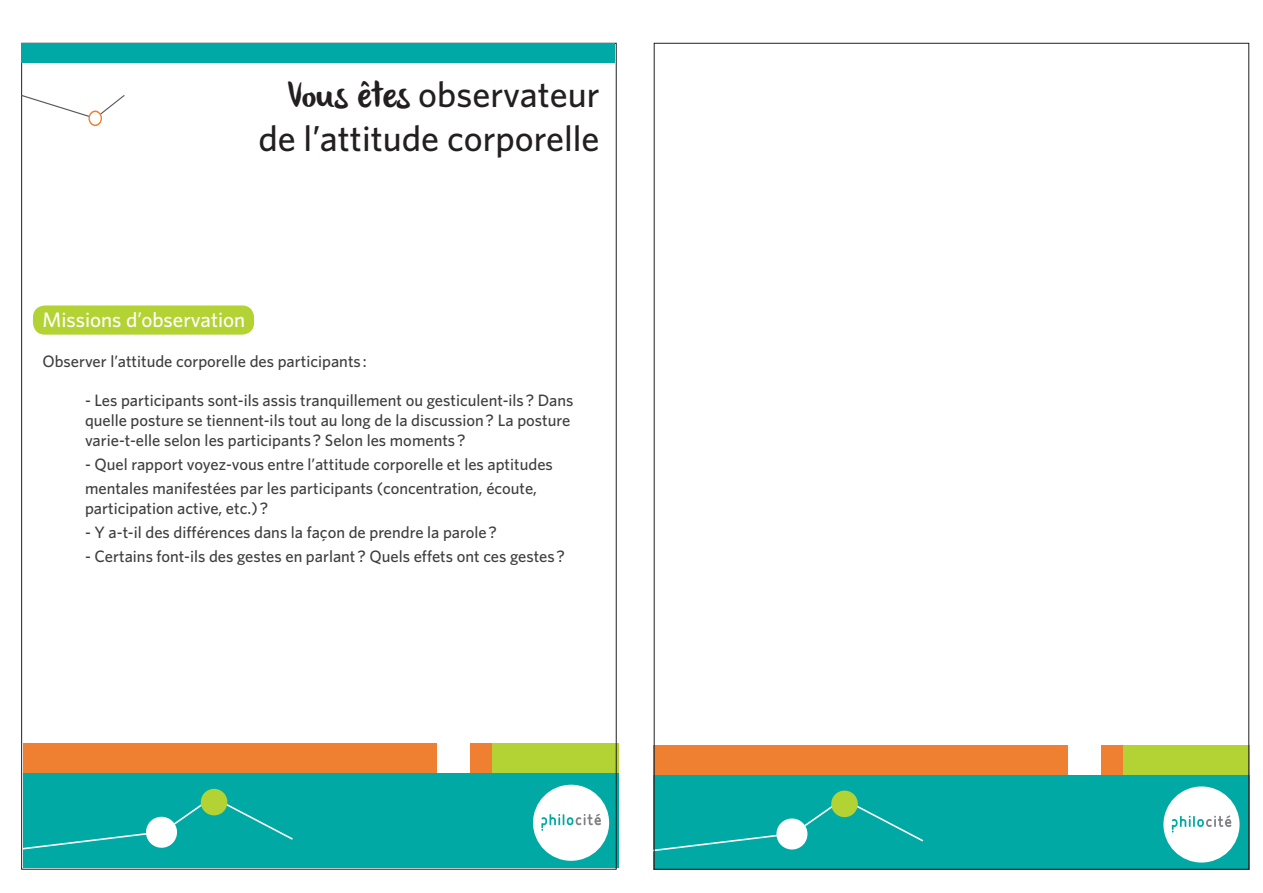
<style>
.page{position:relative;width:1263px;height:893px;background:#fff}
.page>*{position:absolute;margin:0;border:0;box-sizing:border-box;transform-origin:0 0}
.t1{font:500 36px/43.2px "Whitney";color:#231f20;text-align:right}
.t2{font:500 21px "Whitney";color:#fff}
.t3{font:500 16.5px/19.8px "Whitney";color:#3e3e3f}
.s1{font-family:"olivier";font-weight:400}
</style>
<div class="page">
<div style="left:654px;top:775px;width:595px;height:95px;background:#00a9a3"></div>
<div style="left:1163px;top:786px;width:76px;height:76px;background:#fff;border-radius:50%"></div>
<svg style="left:1172px;top:815px;width:59px;height:17px"></svg>
<div style="left:654px;top:745px;width:538px;height:30px;background:#f08031"></div>
<div style="left:1068px;top:745px;width:33px;height:30px;background:#fff"></div>
<div style="left:1123px;top:745px;width:126px;height:30px;background:#b3d234"></div>
<svg style="left:656px;top:790px;width:268px;height:61px"></svg>
<div style="left:33px;top:305px;width:221px;height:30px;background:#b3d234;border-radius:12px"></div>
<div style="left:23px;top:773px;width:596px;height:95px;background:#00a9a3"></div>
<div style="left:533px;top:785px;width:76px;height:76px;background:#fff;border-radius:50%"></div>
<svg style="left:541px;top:814px;width:60px;height:17px"></svg>
<div style="left:23px;top:743px;width:539px;height:30px;background:#f08031"></div>
<div style="left:438px;top:743px;width:32px;height:30px;background:#fff"></div>
<div style="left:493px;top:743px;width:126px;height:30px;background:#b3d234"></div>
<svg style="left:23px;top:788px;width:270px;height:62px"></svg>
<div style="left:21px;top:43px;width:594px;height:20px;background:#00a9a5"></div>
<svg style="left:21px;top:94px;width:103px;height:26px"></svg>
<svg style="left:89px;top:111px;width:12px;height:14px"></svg>
<div style="left:88px;top:111px;width:14px;height:15px;border:1px solid #f08031;border-radius:50%"></div>
<h1 class="t1" style="left:258px;top:72px;width:343px"><span class="s1">Vous êtes</span> observateur de l’attitude corporelle</h1>
<p class="t2" style="left:43px;top:307px;width:204px">Missions d’observation</p>
<p class="t3" style="left:43px;top:351px;width:326px">Observer l’attitude corporelle des participants :</p>
<p class="t3" style="left:85px;top:390px;width:490px">- Les participants sont-ils assis tranquillement ou gesticulent-ils ? Dans quelle posture se tiennent-ils tout au long de la discussion ? La posture varie-t-elle selon les participants ? Selon les moments ?</p>
<p class="t3" style="left:85px;top:452px;width:469px;line-height:24px">- Quel rapport voyez-vous entre l’attitude corporelle et les aptitudes mentales manifestées par les participants (concentration, écoute,</p>
<p class="t3" style="left:85px;top:498px;width:185px">participation active, etc.) ?</p>
<p class="t3" style="left:85px;top:522px;width:414px">- Y a-t-il des différences dans la façon de prendre la parole ?</p>
<p class="t3" style="left:85px;top:546px;width:482px">- Certains font-ils des gestes en parlant ? Quels effets ont ces gestes ?</p>
</div>
